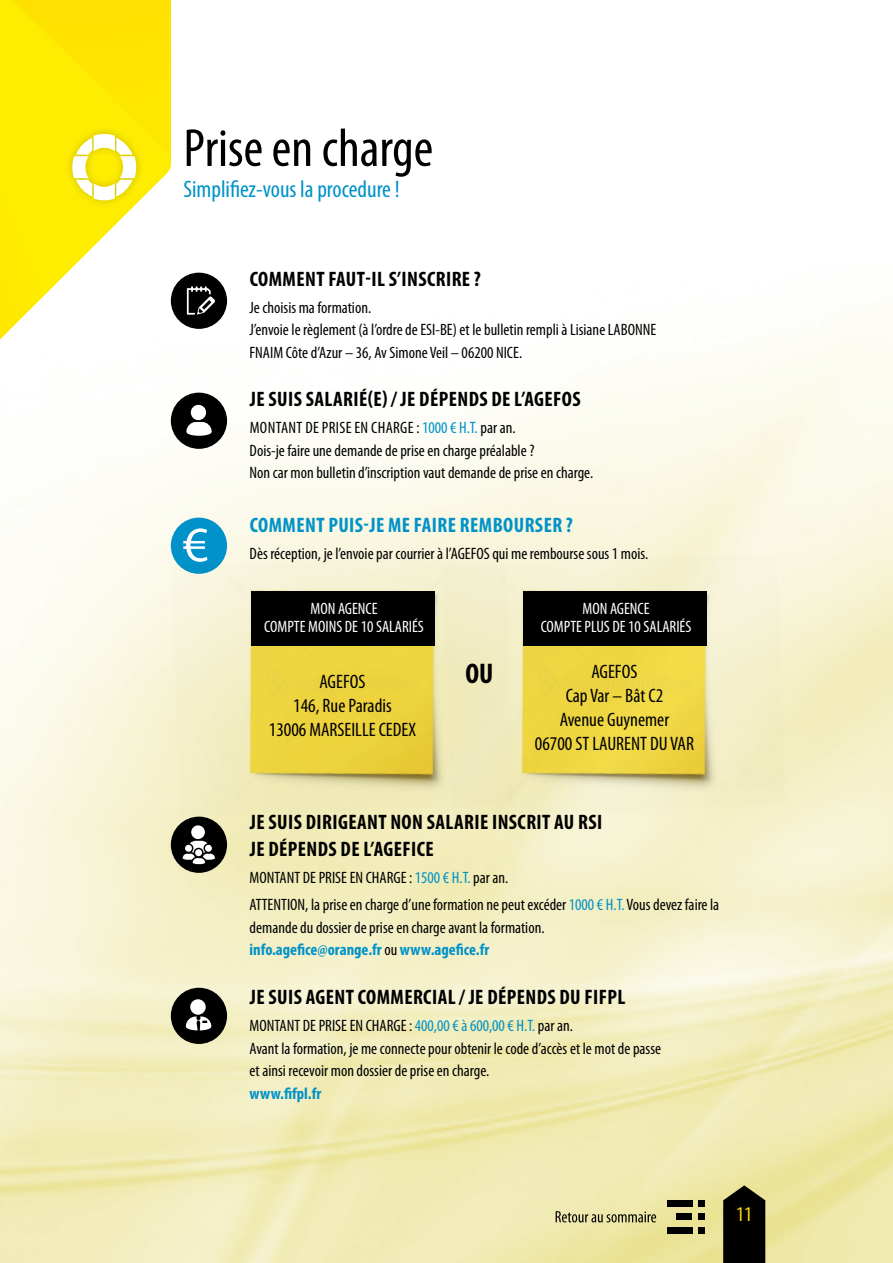
<style>
.page{position:relative;width:893px;height:1263px;background:#fff}
.page>*{position:absolute;margin:0;border:0;box-sizing:border-box;transform-origin:0 0}
.t1{font:condensed 54px "Myriad Pro";color:#000}
.t2{font:700 condensed 28.5px "Myriad Pro";color:#000}
.t3{font:condensed 24px "Myriad Pro";color:#0092c8}
.t4{font:700 condensed 21px/27px "Myriad Pro";letter-spacing:.02em;color:#000}
.t5{font:700 condensed 21px "Myriad Pro";color:#0092c8}
.t6{font:condensed 21px "Myriad Pro";color:#ffdc01}
.t7{font:condensed 19.5px/24px "Myriad Pro";color:#000;text-align:center}
.t8{font:condensed 16.5px/22.5px "Myriad Pro";color:#000}
.t9{font:condensed 16.5px/18px "Myriad Pro";color:#fff;text-align:center}
.t10{font:700 condensed 16.5px "Myriad Pro";color:#0092c8}
.s1{color:#0092c8}
.s2{font-weight:700;color:#0092c8}
</style>
<div class="page">
<img style="left:0;top:272px;width:893px;height:991px">
<svg style="left:723px;top:1185px;width:42px;height:78px;background:#181710"></svg>
<div style="left:676px;top:1213px;width:16px;height:7px;background:#000"></div>
<div style="left:667px;top:1227px;width:25px;height:6px;background:#000"></div>
<div style="left:667px;top:1200px;width:25px;height:7px;background:#000"></div>
<svg style="left:699px;top:1227px;width:6px;height:6px"></svg>
<div style="left:699px;top:1213px;width:6px;height:7px;background:#000"></div>
<div style="left:699px;top:1200px;width:6px;height:7px;background:#000"></div>
<svg style="left:556px;top:1211px;width:100px;height:11px"></svg>
<img style="left:0;top:0;width:170px;height:394px">
<div style="left:63px;top:125px;width:82px;height:84px;background:#000;opacity:.2"></div>
<svg style="left:72px;top:134px;width:64px;height:66px"></svg>
<div style="left:171px;top:273px;width:56px;height:56px;background:#000;border-radius:50%"></div>
<div style="left:171px;top:393px;width:56px;height:56px;background:#000;border-radius:50%"></div>
<div style="left:171px;top:817px;width:56px;height:56px;background:#000;border-radius:50%"></div>
<div style="left:171px;top:988px;width:56px;height:56px;background:#000;border-radius:50%"></div>
<div style="left:171px;top:518px;width:56px;height:56px;background:#0092c8;border-radius:50%"></div>
<div style="left:178px;top:278px;width:46px;height:46px;background:#000"></div>
<svg style="left:187px;top:286px;width:28px;height:29px"></svg>
<div style="left:191px;top:825px;width:14px;height:14px;background:#fff;border-radius:50%"></div>
<svg style="left:180px;top:841px;width:35px;height:25px"></svg>
<div style="left:194px;top:848px;width:9px;height:9px;background:#fff;border-radius:50%"></div>
<div style="left:194px;top:848px;width:10px;height:10px;border:2px solid #000;border-radius:50%"></div>
<div style="left:190px;top:999px;width:16px;height:16px;background:#fff;border-radius:50%"></div>
<svg style="left:186px;top:1016px;width:25px;height:14px"></svg>
<img style="left:171px;top:554px;width:272px;height:262px">
<img style="left:443px;top:554px;width:343px;height:262px">
<div style="left:251px;top:591px;width:183px;height:55px;background:#000"></div>
<div style="left:523px;top:591px;width:183px;height:55px;background:#000"></div>
<svg style="left:183px;top:528px;width:24px;height:34px"></svg>
<svg style="left:186px;top:422px;width:26px;height:14px"></svg>
<div style="left:191px;top:405px;width:15px;height:15px;background:#fff;border-radius:50%"></div>
<h1 class="t1" style="left:183px;top:115px;width:251px">Prise en charge</h1>
<h3 class="t3" style="left:183px;top:175px;width:218px">Simplifiez-vous la procedure !</h3>
<p class="t4" style="left:250px;top:265px;width:21px">COMMENT</p>
<p class="t4" style="left:328px;top:265px;width:10px">FAUT</p>
<p class="t4" style="left:366px;top:265px;width:46px">-IL S’INSCRIRE</p>
<p class="t4" style="left:474px;top:265px;width:9px">?</p>
<p class="t8" style="left:250px;top:296px;width:408px">Je choisis ma formation.<br>J’envoie le règlement (à l’ordre de ESI-BE) et le bulletin rempli à Lisiane LABONNE<br>FNAIM Côte d’Azur – 36, Av Simone Veil – 06200 NICE.</p>
<p class="t4" style="left:250px;top:385px;width:28px">JE SUIS</p>
<p class="t4" style="left:306px;top:385px;width:10px">SALARI</p>
<p class="t4" style="left:359px;top:385px;width:223px">É(E) / JE DÉPEN DS DE L’AGEFOS</p>
<p class="t8" style="left:250px;top:416px;width:19px">Montant</p>
<p class="t8" style="left:305px;top:416px;width:24px">de prise</p>
<p class="t8" style="left:354px;top:416px;width:25px">en charge</p>
<p class="t8" style="left:250px;top:416px;width:345px;text-indent:167px">: <span class="s1">1000 € H.T.</span> par an.<br>Dois-je faire une demande de prise en charge préalable ?<br>Non car mon bulletin d’inscription vaut demande de prise en charge.</p>
<p class="t5" style="left:250px;top:512px;width:21px">COMMENT</p>
<p class="t5" style="left:328px;top:512px;width:10px">PUIS</p>
<p class="t5" style="left:364px;top:512px;width:60px">-JE ME FAIRE</p>
<p class="t5" style="left:460px;top:512px;width:55px">REMBOURSER</p>
<p class="t5" style="left:566px;top:512px;width:9px">?</p>
<p class="t8" style="left:250px;top:542px;width:400px">Dès réception, je l’envoie par courrier à l’AGEFOS qui me rembourse sous 1 mois.</p>
<p class="t9" style="left:264px;top:599px;width:161px">MON AGENCE<br>COMPTE MOINS DE 10 SALARIÉS</p>
<p class="t9" style="left:541px;top:599px;width:152px">MON AGENCE<br>COMPTE PLUS DE 10 SALARIÉS</p>
<h2 class="t2" style="left:466px;top:656px;width:29px">OU</h2>
<p class="t7" style="left:269px;top:669px;width:148px">AGEFOS<br>146, Rue Paradis<br>13006 MARSEILLE CEDEX</p>
<p class="t7" style="left:535px;top:659px;width:161px">AGEFOS<br>Cap Var – Bât C2<br>Avenue Guynemer<br>06700 ST LAURENT DU VAR</p>
<p class="t4" style="left:250px;top:808px;width:354px">JE SUIS DIRIGEANT NON SALARIE INSCRIT AU RSI<br>JE DÉPEN DS DE L’AGEFICE</p>
<p class="t8" style="left:250px;top:864px;width:471px;line-height:27px">MONTANT DE PRISE EN CHARGE : <span class="s1">1500 € H.T.</span> par an.<br>ATTENTION, la prise en charge d’une formation ne peut excéder <span class="s1">1000 € H.T.</span> Vous devez faire la</p>
<p class="t8" style="left:250px;top:916px;width:296px">demande du dossier de prise en charge avant la formation.<br><span class="s2">INFO.AGEFICE@ORANGE.FR</span> ou <span class="s2">WWW.AGEFICE.FR</span></p>
<p class="t4" style="left:250px;top:983px;width:377px">JE SUIS AGENT COMMERCIAL / JE DÉPEN DS DU FIFPL</p>
<p class="t8" style="left:250px;top:1014px;width:413px">MONTANT DE PRISE EN CHARGE : <span class="s1">400,00 € à 600,00 € H.T.</span> par an.<br>Avant la formation, je me connecte pour obtenir le code d’accès et le mot de passe et ainsi recevoir mon dossier de prise en charge.</p>
<p class="t10" style="left:250px;top:1083px;width:73px">WWW.FIFPL.FR</p>
<p class="t6" style="left:736px;top:1202px;width:18px">11</p>
</div>
